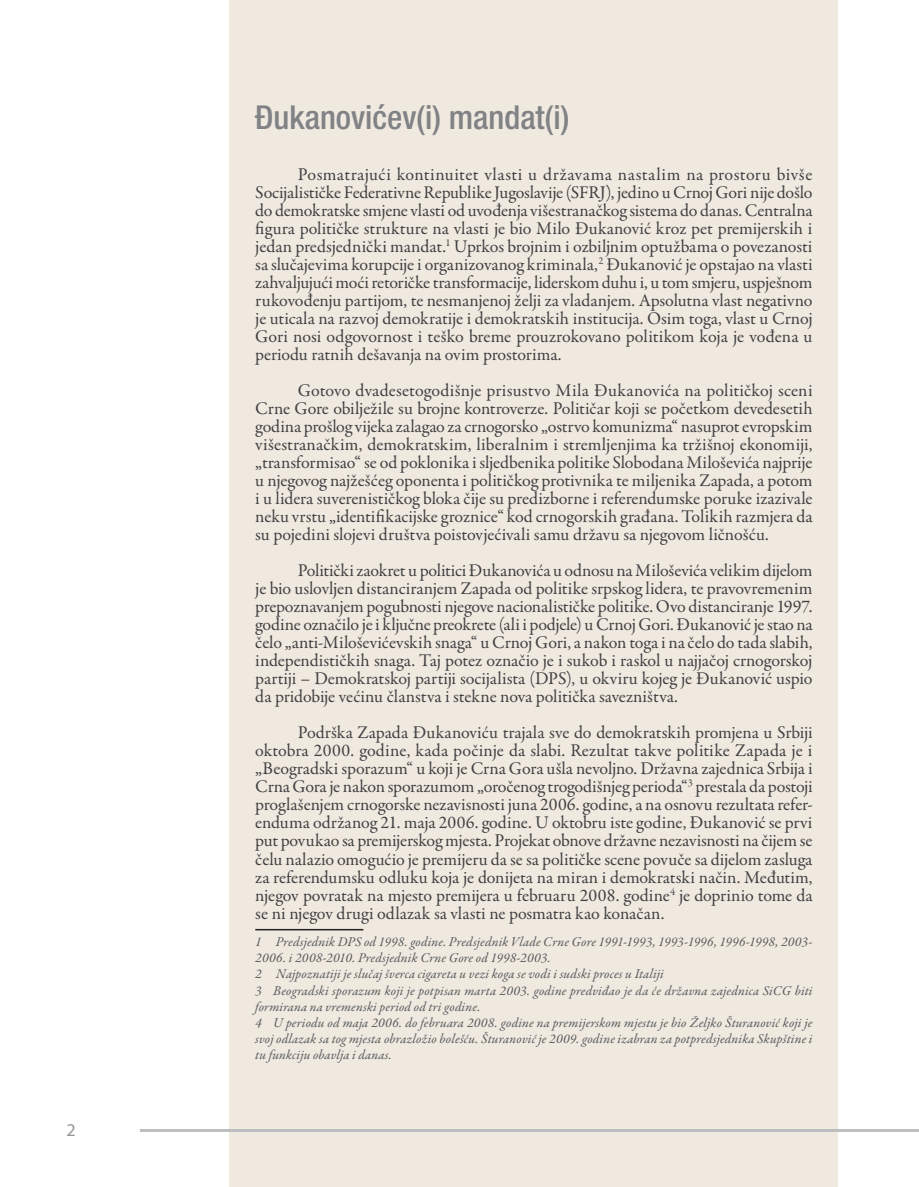
<style>
.page{position:relative;width:919px;height:1187px;background:#fff}
.page>*{position:absolute;margin:0;border:0;box-sizing:border-box;transform-origin:0 0}
.t1{font:500 condensed 33px "Helvetica Neue LT Pro";color:#808285}
.t2{font:18px/18px "Garamond Premr Pro";color:#414042;text-align:justify}
.t3{font:18px "Myriad Pro";color:#939598}
.t4{font:italic 13.5px/16.2px "Garamond Premr Pro";letter-spacing:.01em;color:#58595b}
</style>
<div class="page">
<div style="left:230px;top:0;width:608px;height:1186px;background:#efe9df"></div>
<hr style="left:140px;top:1129px;width:778px;height:3px;background:#bcbec0">
<hr style="left:255px;top:928px;width:108px;height:2px;background:#231f20">
<p class="t3" style="left:67px;top:1119px;width:11px">2</p>
<h1 class="t1" style="left:255px;top:98px;width:315px">Đukanovićev(i) mandat(i)</h1>
<p class="t2" style="left:255px;top:166px;width:559px;text-indent:43px">Posmatrajući kontinuitet vlasti u državama nastalim na prostoru bivše Socijalističke Federativne Republike Jugoslavije (SFRJ), jedino u Crnoj Gori nije došlo do demokratske smjene vlasti od uvođenja višestranačkog sistema do danas. Centralna figura političke strukture na vlasti je bio Milo Đukanović kroz pet premijerskih i jedan predsjednički mandat.<sup>1</sup> Uprkos brojnim i ozbiljnim optužbama o povezanosti sa slučajevima korupcije i organizovanog kriminala,<sup>2</sup> Đukanović je opstajao na vlasti zahvaljujući moći retoričke transformacije, liderskom duhu i, u tom smjeru, uspješnom rukovođenju partijom, te nesmanjenoj želji za vladanjem. Apsolutna vlast negativno je uticala na razvoj demokratije i demokratskih institucija. Osim toga, vlast u Crnoj Gori nosi odgovornost i teško breme prouzrokovano politikom koja je vođena u periodu ratnih dešavanja na ovim prostorima.</p>
<p class="t2" style="left:255px;top:382px;width:559px;text-indent:43px">Gotovo dvadesetogodišnje prisustvo Mila Đukanovića na političkoj sceni Crne Gore obilježile su brojne kontroverze. Političar koji se početkom devedesetih godina prošlog vijeka zalagao za crnogorsko „ostrvo komunizma“ nasuprot evropskim višestranačkim, demokratskim, liberalnim i stremljenjima ka tržišnoj ekonomiji, „transformisao“ se od poklonika i sljedbenika politike Slobodana Miloševića najprije u njegovog najžešćeg oponenta i političkog protivnika te miljenika Zapada, a potom i u lidera suverenističkog bloka čije su predizborne i referendumske poruke izazivale neku vrstu „identifikacijske groznice“ kod crnogorskih građana. Tolikih razmjera da su pojedini slojevi društva poistovjećivali samu državu sa njegovom ličnošću.</p>
<p class="t2" style="left:255px;top:562px;width:559px;text-indent:43px">Politički zaokret u politici Đukanovića u odnosu na Miloševića velikim dijelom je bio uslovljen distanciranjem Zapada od politike srpskog lidera, te pravovremenim prepoznavanjem pogubnosti njegove nacionalističke politike. Ovo distanciranje 1997. godine označilo je i ključne preokrete (ali i podjele) u Crnoj Gori. Đukanović je stao na čelo „anti-Miloševićevskih snaga“ u Crnoj Gori, a nakon toga i na čelo do tada slabih, independističkih snaga. Taj potez označio je i sukob i raskol u najjačoj crnogorskoj partiji – Demokratskoj partiji socijalista (DPS), u okviru kojeg je Đukanović uspio da pridobije većinu članstva i stekne nova politička savezništva.</p>
<p class="t2" style="left:255px;top:724px;width:559px;text-indent:43px">Podrška Zapada Đukanoviću trajala sve do demokratskih promjena u Srbiji oktobra 2000. godine, kada počinje da slabi. Rezultat takve politike Zapada je i „Beogradski sporazum“ u koji je Crna Gora ušla nevoljno. Državna zajednica Srbija i Crna Gora je nakon sporazumom „oročenog trogodišnjeg perioda“<sup>3</sup> prestala da postoji proglašenjem crnogorske nezavisnosti juna 2006. godine, a na osnovu rezultata refer&shy;enduma održanog 21. maja 2006. godine. U oktobru iste godine, Đukanović se prvi put povukao sa premijerskog mjesta. Projekat obnove državne nezavisnosti na čijem se čelu nalazio omogućio je premijeru da se sa političke scene povuče sa dijelom zasluga za referendumsku odluku koja je donijeta na miran i demokratski način. Međutim, njegov povratak na mjesto premijera u februaru 2008. godine<sup>4</sup> je doprinio tome da se ni njegov drugi odlazak sa vlasti ne posmatra kao konačan.</p>
<p class="t4" style="left:255px;top:934px;width:559px">1 Predsjednik DPS od 1998. godine. Predsjednik Vlade Crne Gore 1991-1993, 1993-1996, 1996-1998, 2003- 2006. i 2008-2010. Predsjednik Crne Gore od 1998-2003.<br>2 Najpoznatiji je slučaj šverca cigareta u vezi koga se vodi i sudski proces u Italiji<br>3 Beogradski sporazum koji je potpisan marta 2003. godine predviđao je da će državna zajednica SiCG biti formirana na vremenski period od tri godine.<br>4 U periodu od maja 2006. do februara 2008. godine na premijerskom mjestu je bio Željko Šturanović koji je svoj odlazak sa tog mjesta obrazložio bolešću. Šturanović je 2009. godine izabran za potpredsjednika Skupštine i tu funkciju obavlja i danas.</p>
</div>
